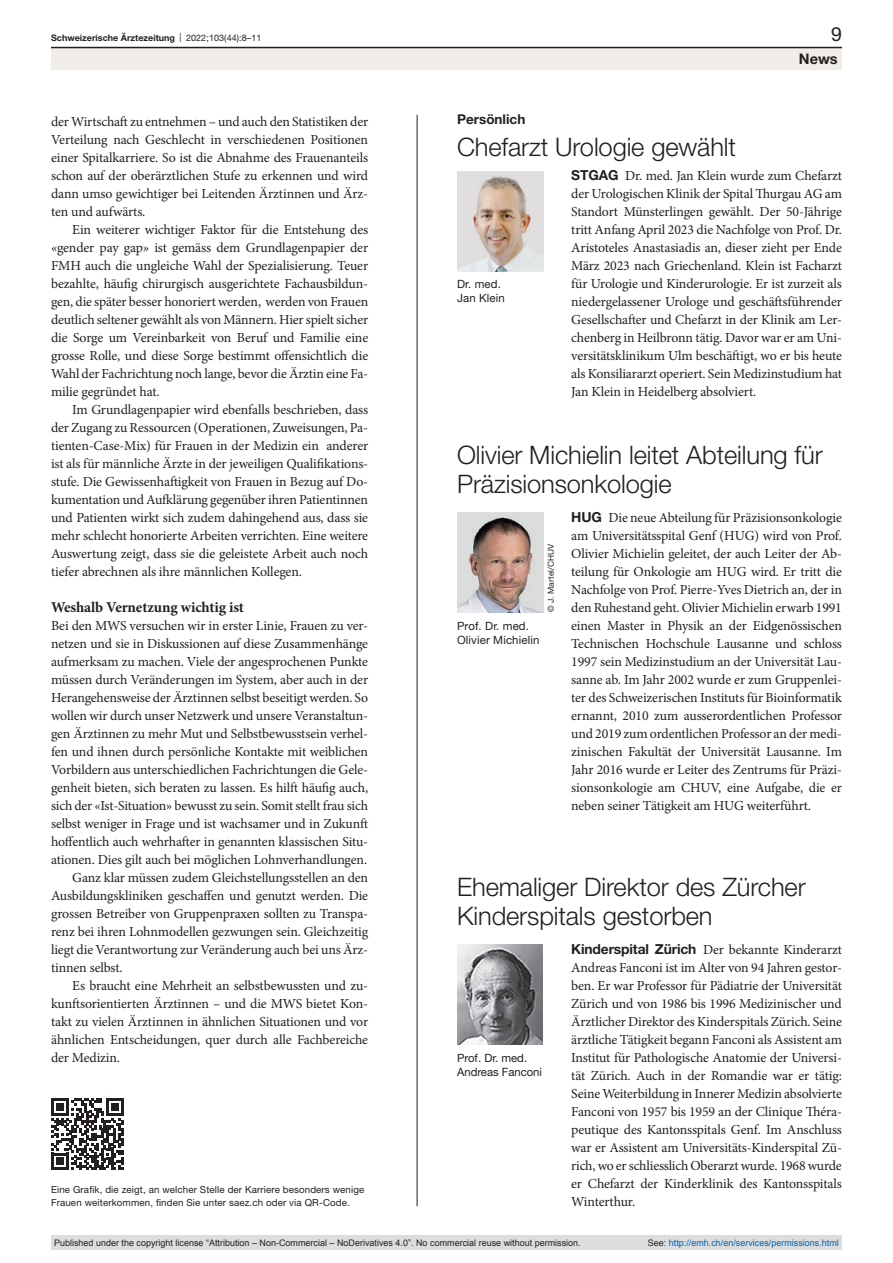
<style>
.page{position:relative;width:893px;height:1263px;background:#fff}
.page>*{position:absolute;margin:0;border:0;box-sizing:border-box;transform-origin:0 0}
.article-title-L17{font:300 25.5px/28.5px "Helvetica Neue LT Pro";letter-spacing:-.005em;color:#231f20}
.t1{font:19.5px "Helvetica Neue LT Pro";color:#231f20}
.head2{font:700 15px "Minion Pro";letter-spacing:-.01em;color:#231f20}
.t2{font:700 14.55px "Helvetica Neue LT Pro";color:#231f20}
.paragraph{font:13.8px/18px "Minion Pro";letter-spacing:-.01em;color:#231f20;text-align:justify}
.paragraph-indent{font:13.8px/18px "Minion Pro";letter-spacing:-.01em;color:#231f20;text-align:justify}
.pre-heading{font:700 13.5px "Helvetica Neue LT Pro";color:#231f20}
.figure-caption{font:11.4px/14.2px "Helvetica Neue LT Pro";letter-spacing:.01em;color:#231f20}
.online-ref{font:9.75px/13.5px "Helvetica Neue LT Pro";letter-spacing:.01em;color:#231f20}
.t3{font:9px "Arial";color:#231f20}
.t4{font:9px "Arial";color:#0066b3}
.t5{font:700 9px "Helvetica Neue LT Pro";color:#231f20}
.figure-caption-2{font:8.25px "Helvetica Neue LT Pro";letter-spacing:.01em;color:#231f20}
.s1{font-weight:400}
.s2{font-family:"Helvetica Neue LT Pro";font-weight:700}
.s3{color:#231f20}
</style>
<div class="page">
<hr style="left:417px;top:115px;width:1px;height:1091px;background:#231f20">
<img style="left:457px;top:171px;width:87px;height:100px">
<img style="left:457px;top:944px;width:86px;height:100px">
<img style="left:457px;top:512px;width:87px;height:100px">
<svg style="left:52px;top:1098px;width:72px;height:72px"></svg>
<div style="left:51px;top:48px;width:791px;height:22px;background:#f0ece7"></div>
<hr style="left:51px;top:47px;width:791px;height:1px;background:#231f20">
<div style="left:51px;top:1235px;width:791px;height:15px;background:#dcdddf"></div>
<p class="t5" style="left:51px;top:32px;width:212px">Schweizerische Ärztezeitung <span class="s1">| 2022;103(44):8–11</span></p>
<h2 class="t1" style="left:831px;top:22px;width:12px">9</h2>
<p class="paragraph" style="left:51px;top:113px;width:319px">der Wirtschaft zu entnehmen – und auch den Statistiken der Verteilung nach Geschlecht in verschiedenen Positionen einer Spitalkarriere. So ist die Abnahme des Frauenanteils schon auf der oberärztlichen Stufe zu erkennen und wird dann umso gewichtiger bei Leitenden Ärztinnen und Ärz&shy;ten und aufwärts.</p>
<p class="paragraph-indent" style="left:51px;top:221px;width:319px;text-indent:21px">Ein weiterer wichtiger Faktor für die Entstehung des «gender pay gap» ist gemäss dem Grundlagenpapier der FMH auch die ungleiche Wahl der Spezialisierung. Teuer bezahlte, häufig chirurgisch ausgerichtete Fachausbildun&shy;gen, die später besser honoriert werden, werden von Frauen deutlich seltener gewählt als von Männern. Hier spielt sicher die Sorge um Vereinbarkeit von Beruf und Familie eine grosse Rolle, und diese Sorge bestimmt offensichtlich die Wahl der Fachrichtung noch lange, bevor die Ärztin eine Fa&shy;milie gegründet hat.</p>
<p class="paragraph-indent" style="left:51px;top:401px;width:319px;text-indent:21px">Im Grundlagenpapier wird ebenfalls beschrieben, dass der Zugang zu Ressourcen (Operationen, Zuweisungen, Pa&shy;tienten-Case-Mix) für Frauen in der Medizin ein anderer ist als für männliche Ärzte in der jeweiligen Qualifikations&shy;stufe. Die Gewissenhaftigkeit von Frauen in Bezug auf Do&shy;kumentation und Aufklärung gegenüber ihren Patientinnen und Patienten wirkt sich zudem dahingehend aus, dass sie mehr schlecht honorierte Arbeiten verrichten. Eine weitere Auswertung zeigt, dass sie die geleistete Arbeit auch noch tiefer abrechnen als ihre männlichen Kollegen.</p>
<p class="head2" style="left:51px;top:597px;width:194px">Weshalb Vernetzung wichtig ist</p>
<p class="paragraph" style="left:51px;top:617px;width:319px">Bei den MWS versuchen wir in erster Linie, Frauen zu ver&shy;netzen und sie in Diskussionen auf diese Zusammenhänge aufmerksam zu machen. Viele der angesprochenen Punkte müssen durch Veränderungen im System, aber auch in der Herangehensweise der Ärztinnen selbst beseitigt werden. So wollen wir durch unser Netzwerk und unsere Veranstaltun&shy;gen Ärztinnen zu mehr Mut und Selbstbewusstsein verhel&shy;fen und ihnen durch persönliche Kontakte mit weiblichen Vorbildern aus unterschiedlichen Fachrichtungen die Gele&shy;genheit bieten, sich beraten zu lassen. Es hilft häufig auch, sich der «Ist-Situation» bewusst zu sein. Somit stellt frau sich selbst weniger in Frage und ist wachsamer und in Zukunft hoffentlich auch wehrhafter in genannten klassischen Situ&shy;ationen. Dies gilt auch bei möglichen Lohnverhandlungen.</p>
<p class="paragraph-indent" style="left:51px;top:869px;width:319px;text-indent:21px">Ganz klar müssen zudem Gleichstellungsstellen an den Ausbildungskliniken geschaffen und genutzt werden. Die grossen Betreiber von Gruppenpraxen sollten zu Transpa&shy;renz bei ihren Lohnmodellen gezwungen sein. Gleichzeitig liegt die Verantwortung zur Veränderung auch bei uns Ärz&shy;tinnen selbst.</p>
<p class="paragraph-indent" style="left:51px;top:977px;width:319px;text-indent:21px">Es braucht eine Mehrheit an selbstbewussten und zu&shy;kunftsorientierten Ärztinnen – und die MWS bietet Kon&shy;takt zu vielen Ärztinnen in ähnlichen Situationen und vor ähnlichen Entscheidungen, quer durch alle Fachbereiche der Medizin.</p>
<p class="online-ref" style="left:51px;top:1182px;width:315px">Eine Grafik, die zeigt, an welcher Stelle der Karriere besonders wenige<br>Frauen weiterkommen, finden Sie unter saez.ch oder via QR-Code.</p>
<p class="pre-heading" style="left:457px;top:111px;width:70px">Persönlich</p>
<p class="article-title-L17" style="left:457px;top:132px;width:280px">Chefarzt Urologie gewählt</p>
<p class="t2" style="left:799px;top:49px;width:40px">News</p>
<p class="figure-caption" style="left:457px;top:277px;width:49px">Dr. med.<br>Jan Klein</p>
<p class="paragraph" style="left:571px;top:167px;width:272px"><span class="s2">STGAG</span> Dr. med. Jan Klein wurde zum Chefarzt der Urologischen Klinik der Spital Thurgau AG am Standort Münsterlingen gewählt. Der 50-Jährige tritt Anfang April 2023 die Nachfolge von Prof. Dr.<br>Aristoteles Anastasiadis an, dieser zieht per Ende März 2023 nach Griechenland. Klein ist Facharzt für Urologie und Kinderurologie. Er ist zurzeit als niedergelassener Urologe und geschäftsführender Gesellschafter und Chefarzt in der Klinik am Ler&shy;chenberg in Heilbronn tätig. Davor war er am Uni&shy;versitätsklinikum Ulm beschäftigt, wo er bis heute als Konsiliararzt operiert. Sein Medizinstudium hat Jan Klein in Heidelberg absolviert.</p>
<p class="article-title-L17" style="left:457px;top:440px;width:367px">Olivier Michielin leitet Abteilung für<br>Präzisionsonkologie</p>
<p class="figure-caption" style="left:457px;top:619px;width:84px">Prof. Dr. med.<br>Olivier Michielin</p>
<p class="figure-caption-2" style="left:546px;top:612px;width:70px;rotate:-90deg">© J. Martel/CHUV</p>
<p class="paragraph" style="left:571px;top:509px;width:272px"><span class="s2">HUG</span> Die neue Abteilung für Präzisionsonkologie am Universitätsspital Genf (HUG) wird von Prof.<br>Olivier Michielin geleitet, der auch Leiter der Ab&shy;teilung für Onkologie am HUG wird. Er tritt die Nachfolge von Prof. Pierre-Yves Dietrich an, der in den Ruhestand geht. Olivier Michielin erwarb 1991 einen Master in Physik an der Eidgenössischen Technischen Hochschule Lausanne und schloss 1997 sein Medizinstudium an der Universität Lau&shy;sanne ab. Im Jahr 2002 wurde er zum Gruppenlei&shy;ter des Schweizerischen Instituts für Bioinformatik ernannt, 2010 zum ausserordentlichen Professor und 2019 zum ordentlichen Professor an der medi&shy;zinischen Fakultät der Universität Lausanne. Im Jahr 2016 wurde er Leiter des Zentrums für Präzi&shy;sionsonkologie am CHUV, eine Aufgabe, die er neben seiner Tätigkeit am HUG weiterführt.</p>
<p class="article-title-L17" style="left:457px;top:872px;width:350px">Ehemaliger Direktor des Zürcher<br>Kinderspitals gestorben</p>
<p class="figure-caption" style="left:457px;top:1051px;width:86px">Prof. Dr. med.<br>Andreas Fanconi</p>
<p class="paragraph" style="left:571px;top:941px;width:272px"><span class="s2">Kinderspital Zürich</span> Der bekannte Kinderarzt Andreas Fanconi ist im Alter von 94 Jahren gestor&shy;ben. Er war Professor für Pädiatrie der Universität Zürich und von 1986 bis 1996 Medizinischer und Ärztlicher Direktor des Kinderspitals Zürich. Seine ärztliche Tätigkeit begann Fanconi als Assistent am Institut für Pathologische Anatomie der Universi&shy;tät Zürich. Auch in der Romandie war er tätig:<br>Seine Weiterbildung in Innerer Medizin absolvierte Fanconi von 1957 bis 1959 an der Clinique Théra&shy;peutique des Kantonsspitals Genf. Im Anschluss war er Assistent am Universitäts-Kinderspital Zü&shy;rich, wo er schliesslich Oberarzt wurde. 1968 wurde er Chefarzt der Kinderklinik des Kantonsspitals Winterthur.</p>
<p class="t3" style="left:54px;top:1237px;width:528px">Published under the copyright license “Attribution – Non-Commercial – NoDerivatives 4.0”. No commercial reuse without permission.</p>
<p class="t4" style="left:648px;top:1237px;width:193px"><span class="s3">See:</span> http://emh.ch/en/services/permissions.html</p>
</div>
